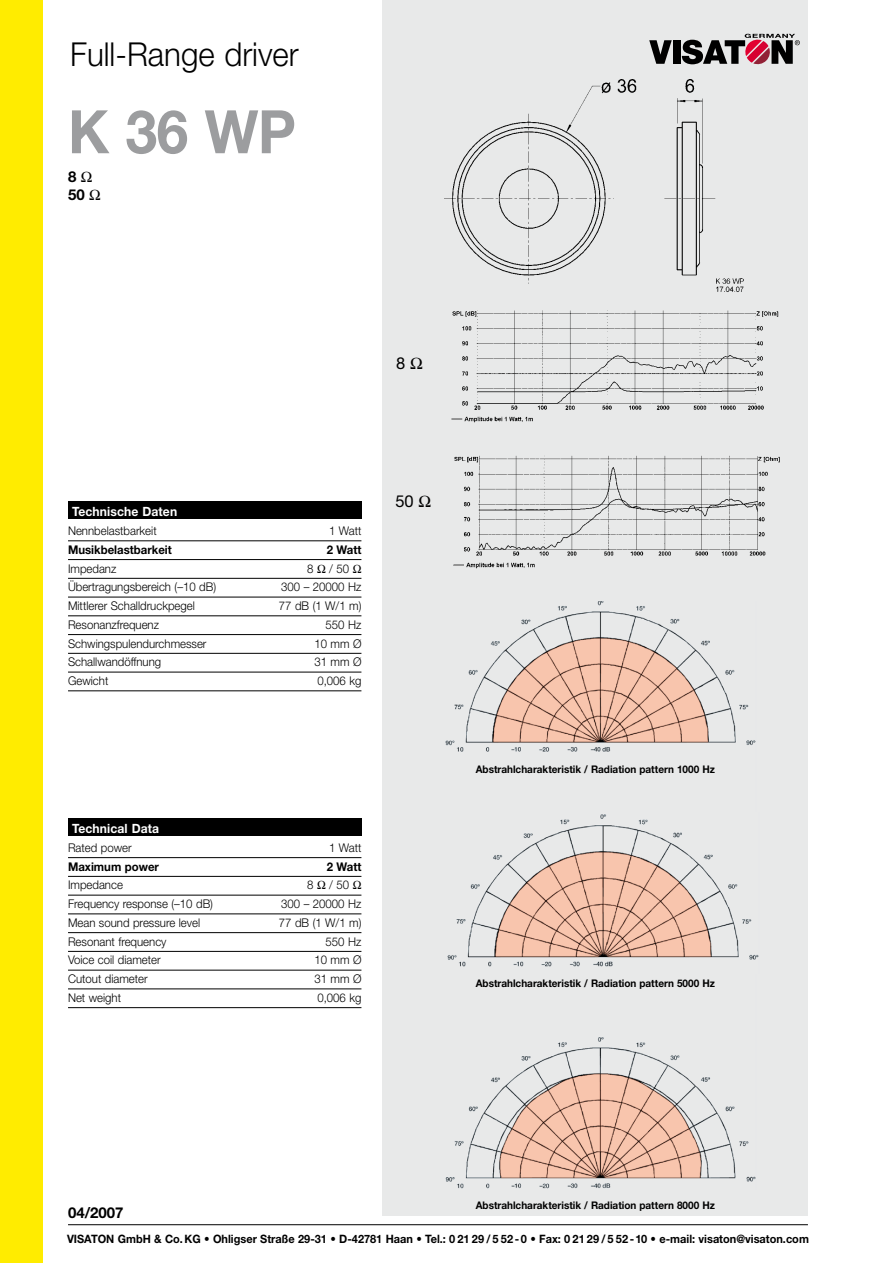
<style>
.page{position:relative;width:893px;height:1263px;background:#fff}
.page>*{position:absolute;margin:0;border:0;box-sizing:border-box;transform-origin:0 0}
.t1{font:700 60px "Helvetica Neue";color:#9c9d9f;scale:.95 1}
.t2{font:300 33px "Helvetica Neue";color:#000;scale:.95 1}
.t3{font:16.5px "Helvetica Neue";color:#000}
.t4{font:700 15px/18px "Helvetica Neue";color:#000}
.t5{font:700 12.75px "Helvetica Neue";letter-spacing:.01em;color:#fff;scale:.95 1}
.t6{font:300 12px/18.8px "Helvetica Neue";color:#000;scale:.95 1}
.t7{font:700 12px "Helvetica Neue";color:#000;scale:.95 1}
.t8{font:700 11.55px "Helvetica Neue";color:#000;scale:.95 1}
.t9{font:700 10.5px "Helvetica Neue";color:#000;scale:.95 1}
</style>
<div class="page">
<div style="left:383px;top:0;width:425px;height:1216px;background:#e8e9e9"></div>
<img style="left:444px;top:79px;width:300px;height:213px">
<hr style="left:68px;top:857px;width:293px;height:1px;background:#000">
<hr style="left:68px;top:876px;width:293px;height:1px;background:#000">
<hr style="left:68px;top:895px;width:293px;height:1px;background:#000">
<hr style="left:68px;top:914px;width:293px;height:1px;background:#000">
<hr style="left:68px;top:932px;width:293px;height:1px;background:#000">
<hr style="left:68px;top:951px;width:293px;height:1px;background:#000">
<hr style="left:68px;top:970px;width:293px;height:1px;background:#000">
<hr style="left:68px;top:989px;width:293px;height:1px;background:#000">
<hr style="left:68px;top:1007px;width:293px;height:1px;background:#000">
<div style="left:68px;top:819px;width:293px;height:17px;background:#000"></div>
<hr style="left:68px;top:540px;width:293px;height:1px;background:#000">
<hr style="left:68px;top:559px;width:293px;height:1px;background:#000">
<hr style="left:68px;top:578px;width:293px;height:1px;background:#000">
<hr style="left:68px;top:597px;width:293px;height:1px;background:#000">
<hr style="left:68px;top:615px;width:293px;height:1px;background:#000">
<hr style="left:68px;top:634px;width:293px;height:1px;background:#000">
<hr style="left:68px;top:653px;width:293px;height:1px;background:#000">
<hr style="left:68px;top:672px;width:293px;height:1px;background:#000">
<hr style="left:68px;top:690px;width:293px;height:1px;background:#000">
<div style="left:68px;top:502px;width:293px;height:17px;background:#000"></div>
<hr style="left:68px;top:1224px;width:740px;height:1px;background:#000">
<svg style="left:649px;top:40px;width:23px;height:24px"></svg>
<div style="left:673px;top:40px;width:7px;height:24px;background:#000"></div>
<svg style="left:682px;top:34px;width:118px;height:31px"></svg>
<div style="left:0;top:0;width:43px;height:1263px;background:#ffec00"></div>
<img style="left:451px;top:310px;width:328px;height:112px">
<img style="left:453px;top:455px;width:327px;height:113px">
<img style="left:445px;top:602px;width:311px;height:587px">
<img style="left:445px;top:812px;width:314px;height:161px">
<h2 class="t2" style="left:70px;top:35px;width:242px">Full-Range driver</h2>
<h1 class="t1" style="left:68px;top:95px;width:241px">K 36 WP</h1>
<p class="t4" style="left:68px;top:167px;width:18px">8<br>50</p>
<p class="t5" style="left:72px;top:504px;width:112px">Technische Daten</p>
<p class="t6" style="left:68px;top:521px;width:95px">Nennbelastbarkeit</p>
<p class="t7" style="left:68px;top:542px;width:111px">Musikbelastbarkeit</p>
<p class="t6" style="left:68px;top:559px;width:157px">Impedanz<br>Übertragungsbereich (–10 dB)<br>Mittlerer Schalldruckpegel<br>Resonanzfrequenz<br>Schwingspulendurchmesser<br>Schallwandöffnung<br>Gewicht</p>
<p class="t5" style="left:72px;top:820px;width:93px">Technical Data</p>
<p class="t6" style="left:68px;top:838px;width:69px">Rated power</p>
<p class="t7" style="left:68px;top:859px;width:97px">Maximum power</p>
<p class="t6" style="left:68px;top:875px;width:154px">Impedance<br>Frequency response (–10 dB)<br>Mean sound pressure level<br>Resonant frequency<br>Voice coil diameter<br>Cutout diameter<br>Net weight</p>
<h3 class="t3" style="left:396px;top:354px;width:11px">8</h3>
<p class="t6" style="left:329px;top:521px;width:36px">1 Watt</p>
<p class="t7" style="left:327px;top:542px;width:38px">2 Watt</p>
<p class="t6" style="left:307px;top:559px;width:8px">8</p>
<p class="t6" style="left:329px;top:559px;width:23px">/ 50</p>
<p class="t6" style="left:281px;top:577px;width:86px">300 – 20000 Hz</p>
<p class="t6" style="left:279px;top:596px;width:88px">77 dB (1 W/1 m)</p>
<p class="t6" style="left:326px;top:615px;width:39px">550 Hz</p>
<p class="t6" style="left:314px;top:634px;width:51px">10 mm ø</p>
<p class="t6" style="left:314px;top:652px;width:51px">31 mm ø</p>
<p class="t6" style="left:317px;top:671px;width:48px">0,006 kg</p>
<h3 class="t3" style="left:395px;top:491px;width:20px">50</h3>
<p class="t6" style="left:329px;top:838px;width:36px">1 Watt</p>
<p class="t7" style="left:327px;top:859px;width:38px">2 Watt</p>
<p class="t6" style="left:307px;top:875px;width:8px">8</p>
<p class="t6" style="left:329px;top:875px;width:23px">/ 50</p>
<p class="t6" style="left:281px;top:894px;width:86px">300 – 20000 Hz</p>
<p class="t6" style="left:279px;top:913px;width:88px">77 dB (1 W/1 m)</p>
<p class="t6" style="left:326px;top:932px;width:39px">550 Hz</p>
<p class="t6" style="left:314px;top:950px;width:51px">10 mm ø</p>
<p class="t6" style="left:314px;top:969px;width:51px">31 mm ø</p>
<p class="t6" style="left:317px;top:988px;width:48px">0,006 kg</p>
<p class="t9" style="left:476px;top:763px;width:253px">Abstrahlcharakteristik / Radiation pattern 1000 Hz</p>
<p class="t9" style="left:476px;top:977px;width:253px">Abstrahlcharakteristik / Radiation pattern 5000 Hz</p>
<p class="t4" style="left:68px;top:1204px;width:57px">04/2007</p>
<p class="t9" style="left:476px;top:1198px;width:253px">Abstrahlcharakteristik / Radiation pattern 8000 Hz</p>
<p class="t8" style="left:67px;top:1231px;width:782px">VISATON GmbH &amp; Co. KG • Ohligser Straße 29-31 • D-42781 Haan • Tel.: 0 21 29 / 5 52 - 0 • Fax: 0 21 29 / 5 52 -10 • e-mail: visaton@visaton.com</p>
</div>
